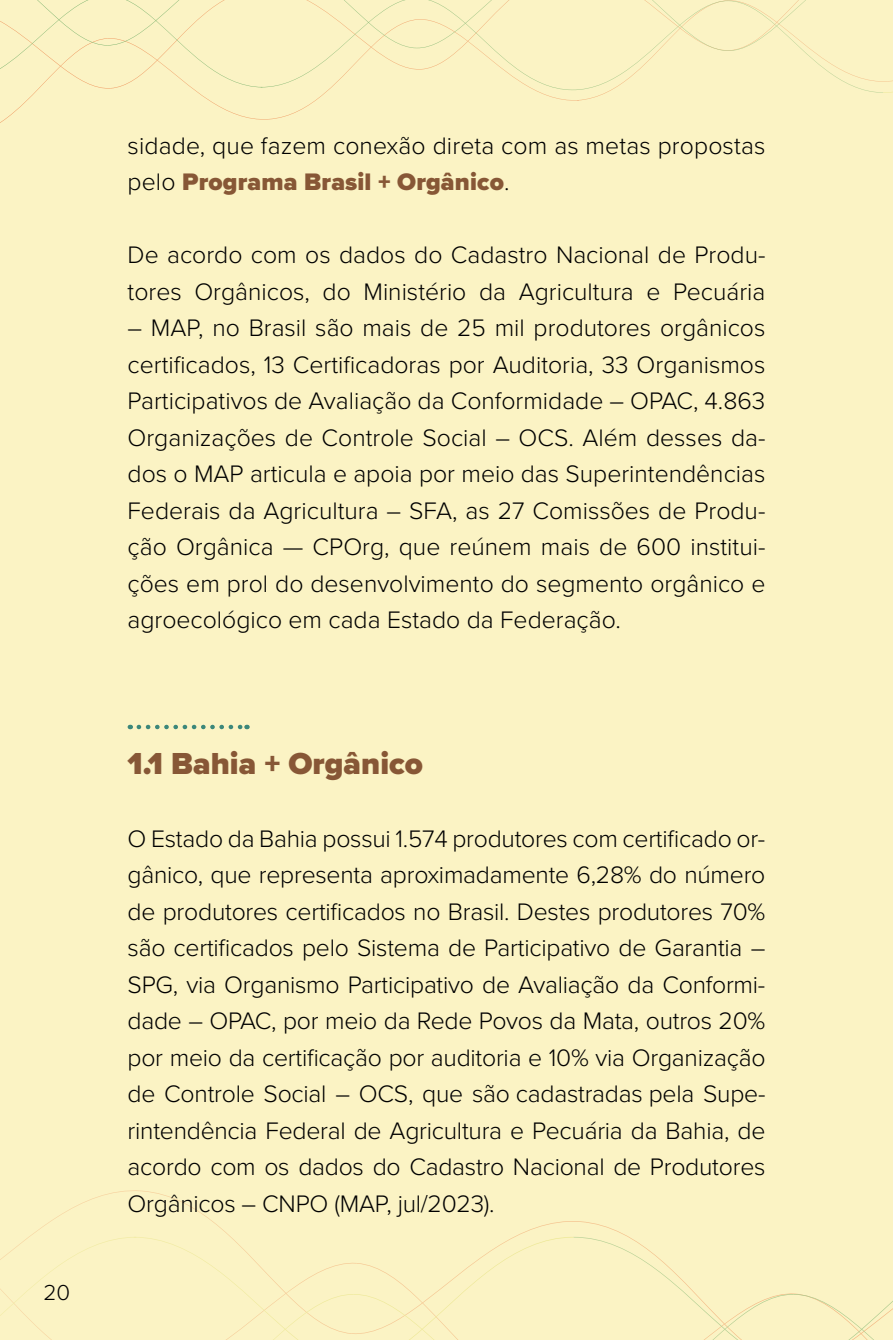
<style>
.page{position:relative;width:893px;height:1340px;background:#fff}
.page>*{position:absolute;margin:0;border:0;box-sizing:border-box;transform-origin:0 0}
.t1{font:900 31.5px "Proxima Nova";color:#875736}
.t2{font:300 24.75px/36.4px "Proxima Nova";color:#000}
.t3{font:300 22.5px "Proxima Nova";color:#000}
.s1{font-weight:900;color:#875736}
</style>
<div class="page">
<div style="left:0;top:0;width:893px;height:1339px;background:#fbf3c4"></div>
<svg style="left:0;top:0;width:893px;height:123px"></svg>
<svg style="left:0;top:1190px;width:893px;height:149px"></svg>
<svg style="left:139px;top:724px;width:108px;height:5px"></svg>
<p class="t3" style="left:43px;top:1275px;width:28px">20</p>
<p class="t2" style="left:128px;top:126px;width:639px">sidade, que fazem conexão direta com as metas propostas pelo <span class="s1">Programa Brasil + Orgânico</span>.</p>
<p class="t2" style="left:128px;top:235px;width:639px">De acordo com os dados do Cadastro Nacional de Produ&shy;tores Orgânicos, do Ministério da Agricultura e Pecuária</p>
<p class="t2" style="left:128px;top:308px;width:639px;text-align:justify">– MAP, no Brasil são mais de 25 mil produtores orgânicos certificados, 13 Certificadoras por Auditoria, 33 Organismos Participativos de Avaliação da Conformidade – OPAC, 4.863<br>Organizações de Controle Social – OCS. Além desses da&shy;dos o MAP articula e apoia por meio das Superintendências Federais da Agricultura – SFA, as 27 Comissões de Produ&shy;ção Orgânica — CPOrg, que reúnem mais de 600 institui&shy;ções em prol do desenvolvimento do segmento orgânico e agroecológico em cada Estado da Federação.</p>
<p class="t1" style="left:128px;top:740px;width:297px">1.1 Bahia + Orgânico</p>
<p class="t2" style="left:128px;top:819px;width:639px;text-align:justify">O Estado da Bahia possui 1.574 produtores com certificado or&shy;gânico, que representa aproximadamente 6,28% do número de produtores certificados no Brasil. Destes produtores 70% são certificados pelo Sistema de Participativo de Garantia – SPG, via Organismo Participativo de Avaliação da Conformi&shy;dade – OPAC, por meio da Rede Povos da Mata, outros 20% por meio da certificação por auditoria e 10% via Organização de Controle Social – OCS, que são cadastradas pela Supe&shy;rintendência Federal de Agricultura e Pecuária da Bahia, de acordo com os dados do Cadastro Nacional de Produtores Orgânicos – CNPO (MAP, jul/2023).</p>
</div>
